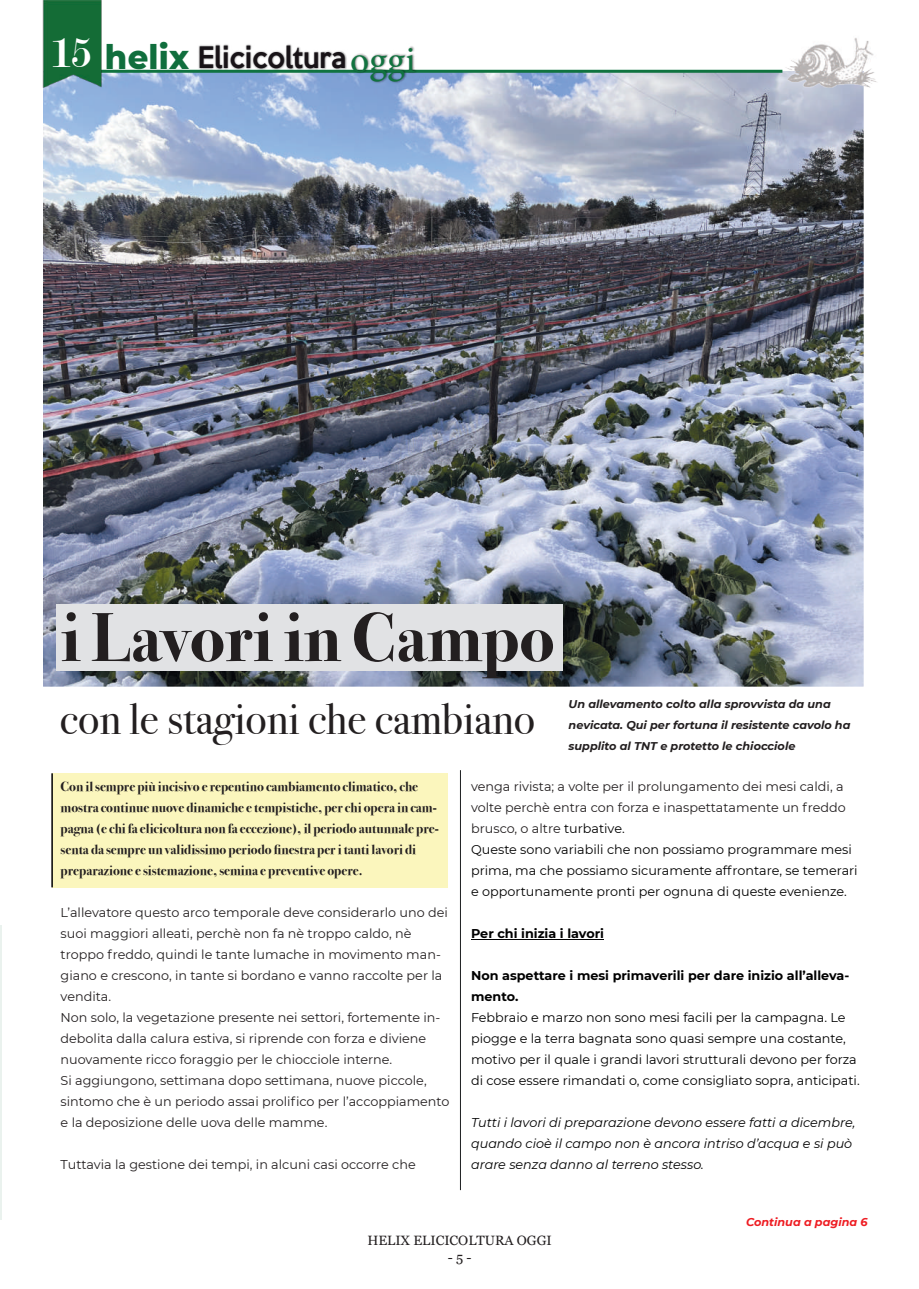
<style>
.page{position:relative;width:919px;height:1289px;background:#fff}
.page>*{position:absolute;margin:0;border:0;box-sizing:border-box;transform-origin:0 0}
.t1{font:700 69.3px "Bodoni Svty Two ITCTT";color:#231f20}
.t2{font:44.4px "Bodoni Svty Two ITCTT";color:#231f20}
.t3{font:500 27px "Keep Calm";letter-spacing:.005em;color:#181317;scale:.94 1}
.t4{font:700 13.5px/21px "Bodoni Svty Two ITCTT";color:#231f20}
.t5{font:13.5px "Georgia";color:#231f20}
.t6{font:12.75px/21px "Montserrat";color:#231f20}
.t7{font:12.75px/21px "Montserrat";color:#000001}
.t8{font:italic 12.75px/21px "Montserrat";color:#000001}
.t9{font:700 12.75px/21px "Montserrat";color:#000001}
.t10{font:italic 700 11.25px/21px "Montserrat";color:#231f20}
.t11{font:italic 700 11.25px "Montserrat";color:#ee1d23}
.s1{font-family:"Modern";font-weight:400;font-size:45px;color:#fff}
.s2{font-family:"Montserrat";font-weight:800;font-size:34.05px;color:#106e3d}
.s3{font-family:"Minion Pro";font-weight:400;font-size:37.5px;color:#11723f}
.s4{color:#231f20}
</style>
<div class="page">
<img style="left:44px;top:73px;width:819px;height:614px">
<img style="left:778px;top:38px;width:99px;height:49px">
<hr style="left:48px;top:70px;width:734px;height:3px;background:#107340">
<img style="left:43px;top:0;width:58px;height:93px">
<img style="left:198px;top:44px;width:219px;height:39px">
<div style="left:56px;top:604px;width:507px;height:67px;background:#e1e2e4"></div>
<hr style="left:460px;top:770px;width:1px;height:420px;background:#1d1f21">
<div style="left:52px;top:773px;width:395px;height:114px;background:#fbf6bd"></div>
<hr style="left:51px;top:773px;width:2px;height:114px;background:#000001">
<hr style="left:471px;top:939px;width:133px;height:1px;background:#000001">
<hr style="left:0;top:925px;width:2px;height:294px;background:#107340">
<h3 class="t3" style="left:50px;top:47px;width:390px"><span class="s1">15</span> <span class="s2">helix</span> Elicicoltura <span class="s3">oggi</span></h3>
<h1 class="t1" style="left:61px;top:597px;width:495px">i Lavori in Campo</h1>
<h2 class="t2" style="left:60px;top:692px;width:477px">con le stagioni che cambiano</h2>
<p class="t4" style="left:61px;top:776px;width:379px">Con il sempre più incisivo e repentino cambiamento climatico, che mostra continue nuove dinamiche e tempistiche, per chi opera in cam&shy;pagna (e chi fa elicicoltura non fa eccezione), il periodo autunnale pre&shy;senta da sempre un validissimo periodo finestra per i tanti lavori di preparazione e sistemazione, semina e preventive opere.</p>
<p class="t6" style="left:61px;top:902px;width:390px">L’allevatore questo arco temporale deve considerarlo uno dei suoi maggiori alleati, perchè non fa nè troppo caldo, nè troppo freddo, quindi le tante lumache in movimento man&shy;giano e crescono, in tante si bordano e vanno raccolte per la vendita.<br>Non solo, la vegetazione presente nei settori, fortemente in&shy;debolita dalla calura estiva, si riprende con forza e diviene nuovamente ricco foraggio per le chiocciole interne.<br>Si aggiungono, settimana dopo settimana, nuove piccole, sintomo che è un periodo assai prolifico per l’accoppiamento e la deposizione delle uova delle mamme.</p>
<p class="t6" style="left:61px;top:1154px;width:356px">Tuttavia la gestione dei tempi, in alcuni casi occorre che</p>
<p class="t10" style="left:568px;top:693px;width:283px">Un allevamento colto alla sprovvista da una nevicata. Qui per fortuna il resistente cavolo ha supplito al TNT e protetto le chiocciole</p>
<p class="t7" style="left:471px;top:776px;width:388px"><span class="s4">venga rivista; a volte per il prolungamento dei mesi caldi, a volte perchè entra con forza e inaspettatamente un freddo brusco, o altre</span> turbative.<br>Queste sono variabili che non possiamo programmare mesi prima, ma che possiamo sicuramente affrontare, se temerari e opportunamente pronti per ognuna di queste evenienze.</p>
<p class="t9" style="left:471px;top:923px;width:134px">Per chi inizia i lavori</p>
<p class="t9" style="left:471px;top:965px;width:380px">Non aspettare i mesi primaverili per dare inizio all’alleva&shy;mento.</p>
<p class="t7" style="left:471px;top:1007px;width:390px">Febbraio e marzo non sono mesi facili per la campagna. Le piogge e la terra bagnata sono quasi sempre una costante, motivo per il quale i grandi lavori strutturali devono per forza di cose essere rimandati o, come consigliato sopra, anticipati.</p>
<p class="t8" style="left:471px;top:1112px;width:386px">Tutti i lavori di preparazione devono essere fatti a dicembre, quando cioè il campo non è ancora intriso d’acqua e si può arare senza danno al terreno stesso.</p>
<p class="t5" style="left:367px;top:1235px;width:186px">HELIX ELICICOLTURA OGGI</p>
<p class="t5" style="left:447px;top:1251px;width:25px">- 5 -</p>
<p class="t11" style="left:746px;top:1214px;width:123px">Continua a pagina 6</p>
</div>
